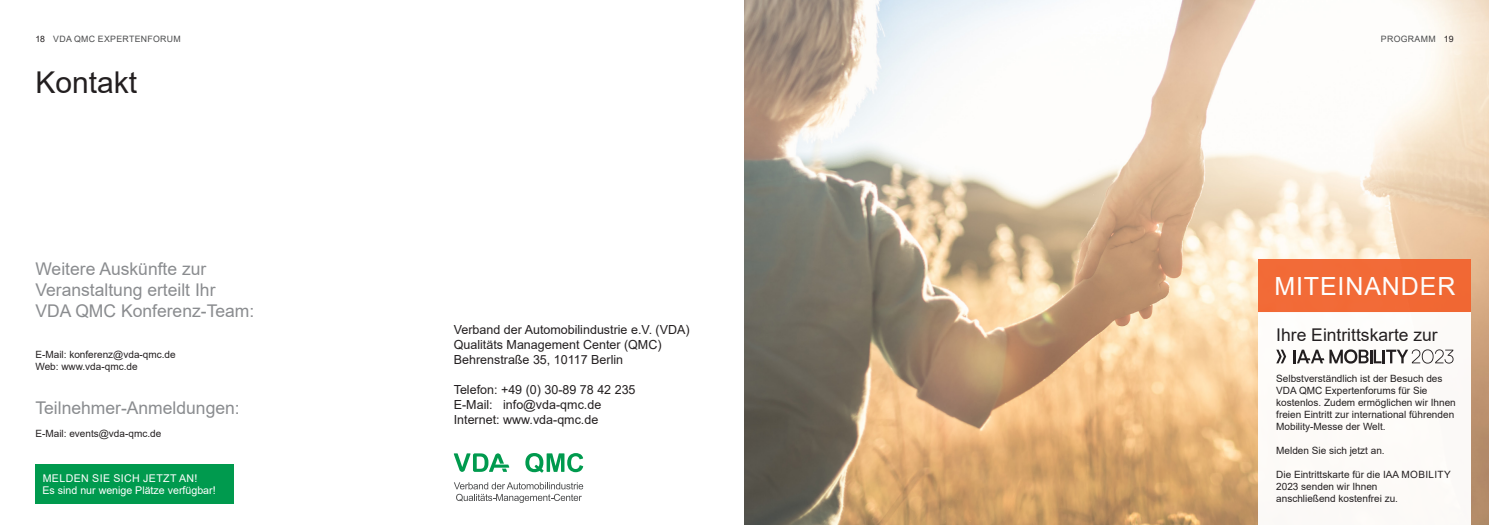
<style>
.page{position:relative;width:1489px;height:525px;background:#fff}
.page>*{position:absolute;margin:0;border:0;box-sizing:border-box;transform-origin:0 0}
.t1{font:30px "Arial";color:#231f20}
.t2{font:25px "Arial";letter-spacing:.035em;color:#fff}
.t3{font:17.5px/21px "Arial";color:#8a8c8f}
.t4{font:17.5px "Arial";color:#231f20}
.t5{font:12.5px/15px "Arial";color:#231f20}
.t6{font:10.62px/12.8px "Arial";color:#fff}
.t7{font:10px/12px "Arial";color:#231f20}
.t8{font:8.75px "Arial";letter-spacing:.035em;color:#4b4c4d}
.s1{color:#231f20}
</style>
<div class="page">
<img style="left:744px;top:0;width:744px;height:524px">
<div style="left:35px;top:464px;width:199px;height:39px;background:#009a4e"></div>
<svg style="left:525px;top:453px;width:58px;height:19px"></svg>
<svg style="left:454px;top:453px;width:55px;height:18px"></svg>
<svg style="left:454px;top:482px;width:129px;height:20px"></svg>
<div style="left:1258px;top:259px;width:212px;height:53px;background:#f26a37"></div>
<div style="left:1258px;top:312px;width:212px;height:212px;background:#fdfbf8"></div>
<svg style="left:1276px;top:349px;width:9px;height:14px"></svg>
<hr style="left:1292px;top:349px;width:3px;height:14px;background:#231f20">
<svg style="left:1297px;top:349px;width:156px;height:14px"></svg>
<p class="t8" style="left:35px;top:33px;width:147px"><span class="s1">18</span> VDA QMC EXPERTENFORUM</p>
<p class="t8" style="left:1380px;top:33px;width:74px">PROGRAMM <span class="s1">19</span></p>
<h1 class="t1" style="left:35px;top:62px;width:103px">Kontakt</h1>
<h3 class="t3" style="left:35px;top:258px;width:220px">Weitere Auskünfte zur<br>Veranstaltung erteilt Ihr<br>VDA QMC Konferenz-Team:</h3>
<p class="t7" style="left:35px;top:348px;width:142px">E-Mail: konferenz@vda-qmc.de<br>Web: www.vda-qmc.de</p>
<h3 class="t3" style="left:35px;top:396px;width:206px">Teilnehmer-Anmeldungen:</h3>
<p class="t7" style="left:35px;top:426px;width:127px">E-Mail: events@vda-qmc.de</p>
<p class="t6" style="left:43px;top:471px;width:175px">MELDEN SIE SICH JETZT AN!<br>Es sind nur wenige Plätze verfügbar!</p>
<p class="t5" style="left:454px;top:321px;width:237px">Verband der Automobilindustrie e.V. (VDA)<br>Qualitäts Management Center (QMC)<br>Behrenstraße 35, 10117 Berlin</p>
<p class="t5" style="left:454px;top:381px;width:183px">Telefon: +49 (0) 30-89 78 42 235<br>E-Mail: info@vda-qmc.de<br>Internet: www.vda-qmc.de</p>
<h2 class="t2" style="left:1274px;top:268px;width:182px">MITEINANDER</h2>
<h3 class="t4" style="left:1276px;top:322px;width:163px">Ihre Eintrittskarte zur</h3>
<p class="t7" style="left:1276px;top:372px;width:181px">Selbstverständlich ist der Besuch des VDA QMC Expertenforums für Sie kostenlos. Zudem ermöglichen wir Ihnen freien Eintritt zur international führenden Mobility-Messe der Welt.</p>
<p class="t7" style="left:1276px;top:444px;width:110px">Melden Sie sich jetzt an.</p>
<p class="t7" style="left:1276px;top:468px;width:176px">Die Eintrittskarte für die IAA MOBILITY<br>2023 senden wir Ihnen<br>anschließend kostenfrei zu.</p>
</div>
